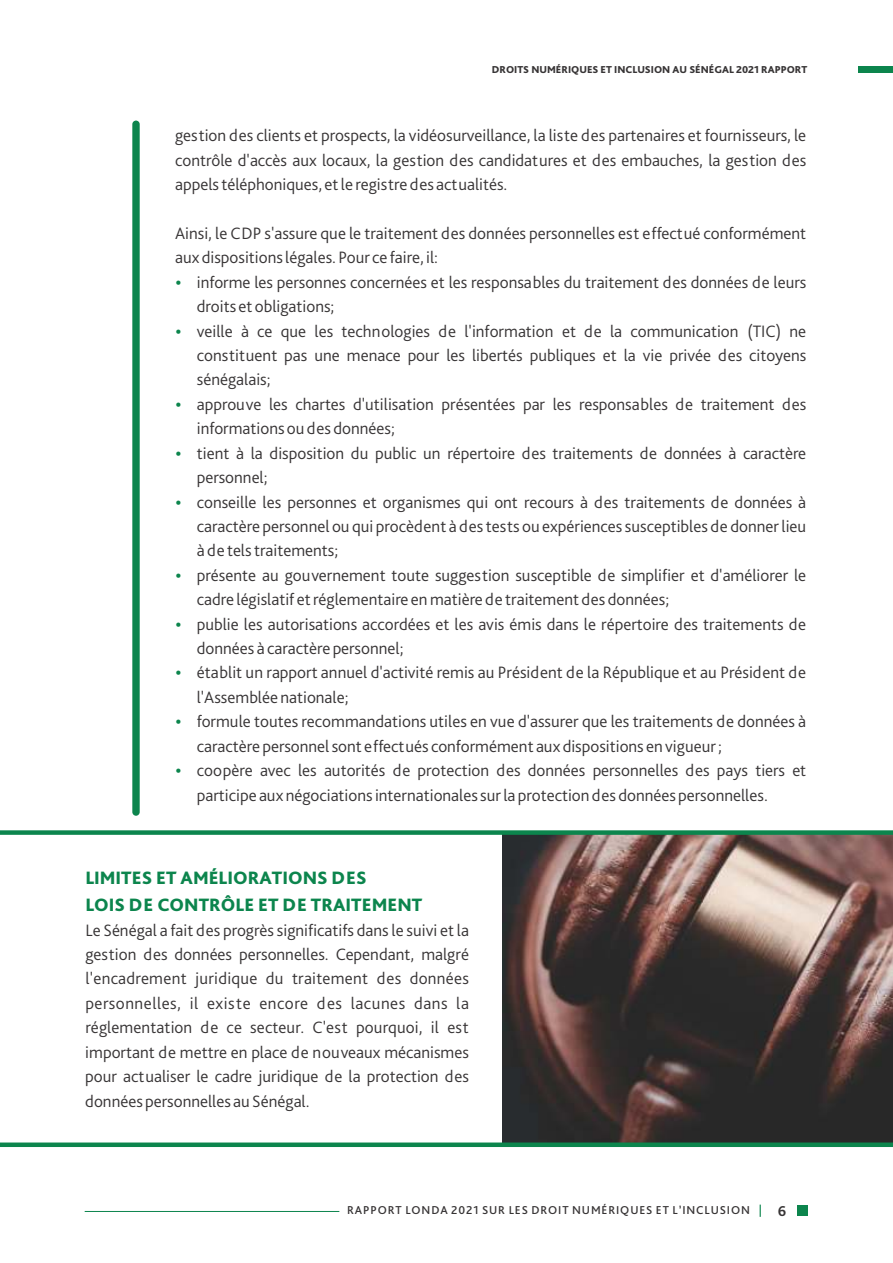
<style>
.page{position:relative;width:893px;height:1263px;background:#fff}
.page>*{position:absolute;margin:0;border:0;box-sizing:border-box;transform-origin:0 0}
.t1{font:800 18.75px/26.5px "Bliss Pro";color:#0c854d}
.t2{font:300 17.25px/24.5px "Bliss Pro";color:#373435}
.t3{font:500 12px "Bliss Pro";letter-spacing:.075em;color:#373435}
.t4{font:800 10.5px "Bliss Pro";color:#373435}
.s1{color:#0c854d}
.s2{font-weight:700;font-size:15px}
</style>
<div class="page">
<svg style="left:0;top:830px;width:893px;height:317px"></svg>
<div style="left:132px;top:121px;width:8px;height:695px;background:#0c854d;border-radius:4px"></div>
<div style="left:797px;top:1205px;width:11px;height:11px;background:#0c854d"></div>
<hr style="left:85px;top:1211px;width:254px;height:1px;background:#0c854d">
<div style="left:858px;top:66px;width:35px;height:6px;background:#0c854d"></div>
<p class="t4" style="left:492px;top:65px;width:317px">DROITS NUMÉRIQUES ET INCLUSION AU SÉNÉGAL 2021 RAPPORT</p>
<p class="t2" style="left:175px;top:125px;width:633px;text-align:justify">gestion des clients et prospects, la vidéosurveillance, la liste des partenaires et fournisseurs, le contrôle d'accès aux locaux, la gestion des candidatures et des embauches, la gestion des appels téléphoniques, et le registre des actualités.</p>
<p class="t2" style="left:175px;top:223px;width:633px">Ainsi, le CDP s'assure que le traitement des données personnelles est effectué conformément aux dispositions légales. Pour ce faire, il:</p>
<p class="t2" style="left:197px;top:271px;width:611px">informe les personnes concernées et les responsables du traitement des données de leurs droits et obligations;</p>
<p class="t2" style="left:197px;top:320px;width:611px;text-align:justify">veille à ce que les technologies de l'information et de la communication (TIC) ne constituent pas une menace pour les libertés publiques et la vie privée des citoyens sénégalais;</p>
<p class="t2" style="left:197px;top:394px;width:611px">approuve les chartes d'utilisation présentées par les responsables de traitement des informations ou des données;</p>
<p class="t2" style="left:197px;top:442px;width:611px">tient à la disposition du public un répertoire des traitements de données à caractère personnel;</p>
<p class="t2" style="left:197px;top:491px;width:611px;text-align:justify">conseille les personnes et organismes qui ont recours à des traitements de données à caractère personnel ou qui procèdent à des tests ou expériences susceptibles de donner lieu à de tels traitements;</p>
<p class="t2" style="left:197px;top:564px;width:611px">présente au gouvernement toute suggestion susceptible de simplifier et d'améliorer le cadre législatif et réglementaire en matière de traitement des données;</p>
<p class="t2" style="left:197px;top:613px;width:611px">publie les autorisations accordées et les avis émis dans le répertoire des traitements de données à caractère personnel;</p>
<p class="t2" style="left:197px;top:662px;width:611px">établit un rapport annuel d'activité remis au Président de la République et au Président de l'Assemblée nationale;</p>
<p class="t2" style="left:197px;top:711px;width:611px">formule toutes recommandations utiles en vue d'assurer que les traitements de données à caractère personnel sont effectués conformément aux dispositions en vigueur ;</p>
<p class="t2" style="left:197px;top:760px;width:611px">coopère avec les autorités de protection des données personnelles des pays tiers et participe aux négociations internationales sur la protection des données personnelles.</p>
<p class="t1" style="left:85px;top:866px;width:339px">LIMITES ET AMÉLIORATIONS DES<br>LOIS DE CONTRÔLE ET DE TRAITEMENT</p>
<p class="t2" style="left:85px;top:919px;width:385px;text-align:justify">Le Sénégal a fait des progrès significatifs dans le suivi et la gestion des données personnelles. Cependant, malgré l'encadrement juridique du traitement des données personnelles, il existe encore des lacunes dans la réglementation de ce secteur. C'est pourquoi, il est important de mettre en place de nouveaux mécanismes pour actualiser le cadre juridique de la protection des données personnelles au Sénégal.</p>
<p class="t3" style="left:347px;top:1206px;width:441px">RAPPORT LONDA 2021 SUR LES DROIT NUMÉRIQUES ET L’INCLUSION <span class="s1">|</span> <span class="s2">6</span></p>
</div>
